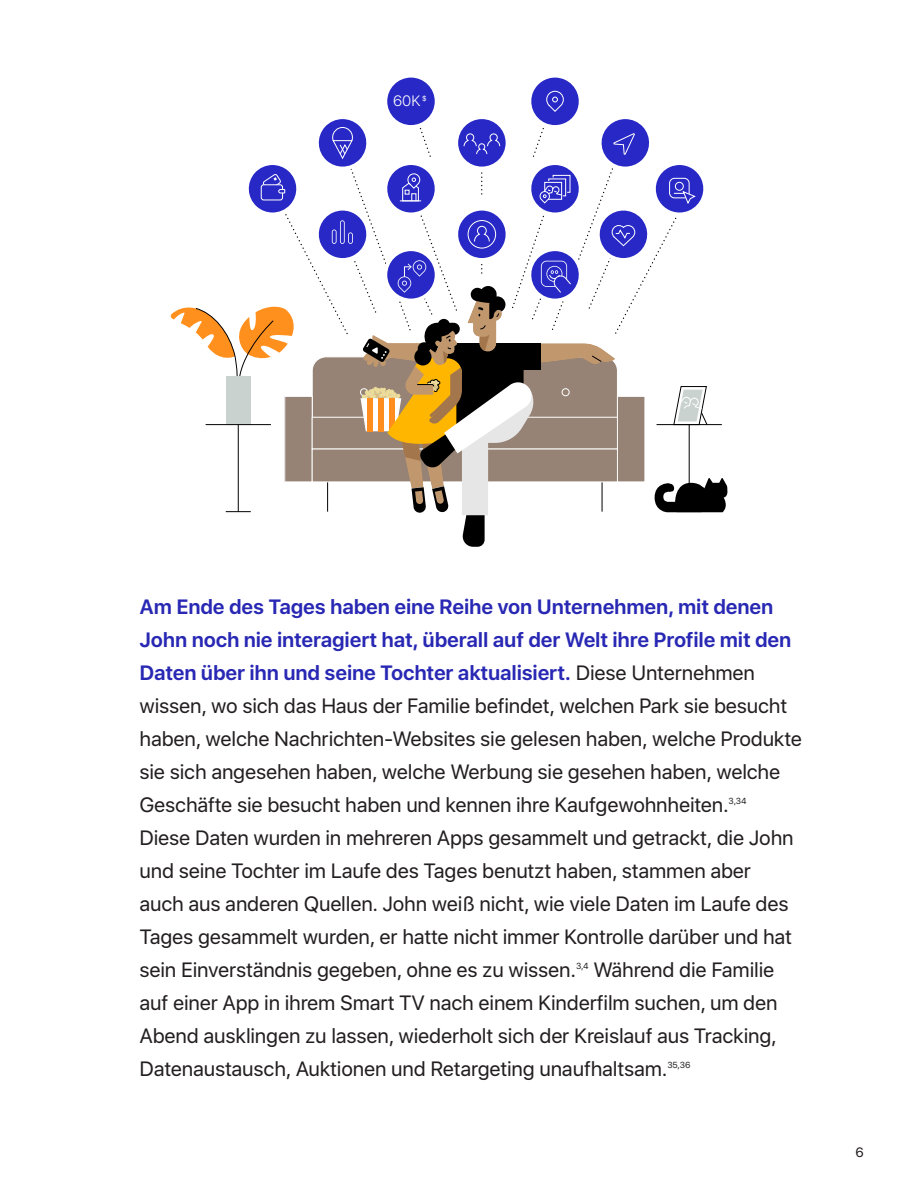
<style>
.page{position:relative;width:918px;height:1188px;background:#fff}
.page>*{position:absolute;margin:0;border:0;box-sizing:border-box;transform-origin:0 0}
.P6a_Body_copy_intro{font:20.7px/33px "SF Hello";letter-spacing:-.01em;color:#231f20}
.t1{font:300 15px "SF Hello";color:#fff}
.t2{font:13.5px "SF Hello";color:#231f20}
.P6a_Body_copy_intro-2{font:8.7px "SF Hello";color:#231f20}
.s1{font-weight:600;color:#2828b4}
</style>
<div class="page">
<svg style="left:170px;top:77px;width:558px;height:470px"></svg>
<p class="t1" style="left:393px;top:90px;width:35px">60K <sup>$</sup></p>
<p class="P6a_Body_copy_intro" style="left:140px;top:589px;width:664px"><span class="s1">Am Ende des Tages haben eine Reihe von Unternehmen, mit denen John noch nie interagiert hat, überall auf der Welt ihre Profile mit den Daten über ihn und seine Tochter aktualisiert.</span> Diese Unternehmen wissen, wo sich das Haus der Familie befindet, welchen Park sie besucht haben, welche Nachrichten-Websites sie gelesen haben, welche Produkte sie sich angesehen haben, welche Werbung sie gesehen haben, welche Geschäfte sie besucht haben und kennen ihre Kaufgewohnheiten.</p>
<p class="P6a_Body_copy_intro-2" style="left:729px;top:794px;width:19px">3,34</p>
<p class="P6a_Body_copy_intro" style="left:140px;top:820px;width:656px">Diese Daten wurden in mehreren Apps gesammelt und getrackt, die John und seine Tochter im Laufe des Tages benutzt haben, stammen aber auch aus anderen Quellen. John weiß nicht, wie viele Daten im Laufe des</p>
<p class="P6a_Body_copy_intro" style="left:140px;top:919px;width:654px">Tages gesammelt wurden, er hatte nicht immer Kontrolle darüber und hat</p>
<p class="P6a_Body_copy_intro" style="left:140px;top:952px;width:438px">sein Einverständnis gegeben, ohne es zu wissen.</p>
<p class="P6a_Body_copy_intro-2" style="left:576px;top:959px;width:14px">3,4</p>
<p class="P6a_Body_copy_intro" style="left:140px;top:952px;width:640px;text-indent:454px">Während die Familie auf einer App in ihrem Smart TV nach einem Kinderfilm suchen, um den Abend ausklingen zu lassen, wiederholt sich der Kreislauf aus Tracking, Datenaustausch, Auktionen und Retargeting unaufhaltsam.</p>
<p class="P6a_Body_copy_intro-2" style="left:667px;top:1058px;width:25px">35,36</p>
<p class="t2" style="left:856px;top:1142px;width:10px">6</p>
</div>
